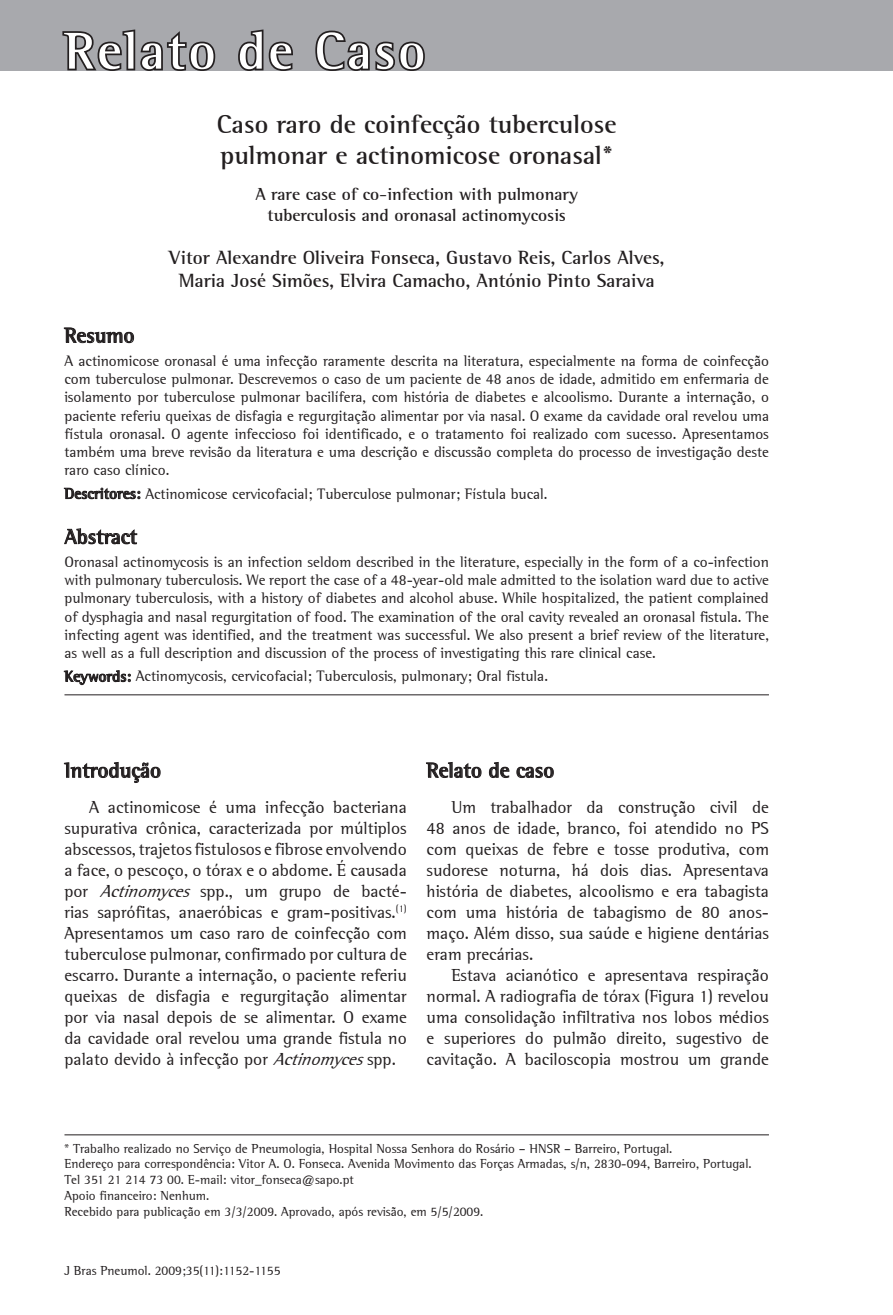
<style>
.page{position:relative;width:893px;height:1315px;background:#fff}
.page>*{position:absolute;margin:0;border:0;box-sizing:border-box;transform-origin:0 0}
.capítulo{font:700 52.5px "Libre Semi Serif S Si";letter-spacing:.05em;color:#fff}
.título___1o_idioma{font:700 26.25px/31.5px "Libre Semi Serif S Si";color:#231f20}
.sub_título___1o_níve{font:700 21px "Libre Semi Serif S Si";color:#231f20}
.resumo___título{font:700 21px "Libre Semi Serif S Si";color:#231f20}
.autores{font:700 19.25px/23.1px "Libre Semi Serif S Si";color:#231f20;text-align:center}
.corpo_português{font:17.5px/21px "Libre Semi Serif S Si";color:#231f20;text-align:justify}
.título___2o_idioma{font:700 17.5px/21px "Libre Semi Serif S Si";color:#231f20;text-align:center}
.resumo___português{font:15.22px/18.2px "Libre Semi Serif S Si";color:#231f20;text-align:justify}
.resumo___inglês__Sem{font:15.22px/18.2px "Libre Semi Serif S Si";color:#231f20;text-align:justify}
.palavras-chave___ing{font:15.22px "Libre Semi Serif S Si";color:#231f20}
.palavras-chave___por{font:15.22px "Libre Semi Serif S Si";color:#231f20}
.endereço{font:13.12px "Libre Semi Serif S Si";color:#231f20}
.rodapé{font:13.12px "Libre Semi Serif S Si";color:#231f20}
.s1{font-weight:700}
.s2{font-style:italic}
</style>
<div class="page">
<div style="left:0;top:0;width:893px;height:70px;background:#a8a9ad"></div>
<svg style="left:426px;top:762px;width:55px;height:16px"></svg>
<svg style="left:489px;top:762px;width:20px;height:16px"></svg>
<svg style="left:517px;top:767px;width:37px;height:11px"></svg>
<svg style="left:64px;top:762px;width:96px;height:21px"></svg>
<svg style="left:64px;top:328px;width:70px;height:15px"></svg>
<svg style="left:64px;top:488px;width:76px;height:11px"></svg>
<svg style="left:64px;top:528px;width:73px;height:16px"></svg>
<svg style="left:64px;top:670px;width:67px;height:15px"></svg>
<hr style="left:64px;top:1134px;width:705px;height:1px;background:#231f20">
<hr style="left:64px;top:694px;width:705px;height:1px;background:#231f20">
<svg style="left:61px;top:29px;width:157px;height:42px"></svg>
<svg style="left:236px;top:29px;width:59px;height:42px"></svg>
<svg style="left:313px;top:30px;width:114px;height:41px"></svg>
<p class="capítulo" style="left:64px;top:19px;width:362px">Relato de Caso</p>
<p class="título___1o_idioma" style="left:217px;top:108px;width:401px">Caso raro de coinfecção tuberculose pulmonar e actinomicose oronasal*</p>
<p class="título___2o_idioma" style="left:255px;top:184px;width:324px">A rare case of co-infection with pulmonary tuberculosis and oronasal actinomycosis</p>
<p class="autores" style="left:169px;top:246px;width:497px">Vitor Alexandre Oliveira Fonseca, Gustavo Reis, Carlos Alves,<br>Maria José Simões, Elvira Camacho, António Pinto Saraiva</p>
<p class="resumo___título" style="left:64px;top:322px;width:72px">Resumo</p>
<p class="resumo___português" style="left:64px;top:351px;width:706px">A actinomicose oronasal é uma infecção raramente descrita na literatura, especialmente na forma de coinfecção com tuberculose pulmonar. Descrevemos o caso de um paciente de 48 anos de idade, admitido em enfermaria de isolamento por tuberculose pulmonar bacilífera, com história de diabetes e alcoolismo. Durante a internação, o paciente referiu queixas de disfagia e regurgitação alimentar por via nasal. O exame da cavidade oral revelou uma fístula oronasal. O agente infeccioso foi identificado, e o tratamento foi realizado com sucesso. Apresentamos também uma breve revisão da literatura e uma descrição e discussão completa do processo de investigação deste raro caso clínico.</p>
<p class="palavras-chave___por" style="left:64px;top:484px;width:485px"><span class="s1">Descritores:</span> Actinomicose cervicofacial; Tuberculose pulmonar; Fístula bucal.</p>
<p class="resumo___título" style="left:64px;top:524px;width:74px">Abstract</p>
<p class="resumo___inglês__Sem" style="left:64px;top:552px;width:706px">Oronasal actinomycosis is an infection seldom described in the literature, especially in the form of a co-infection with pulmonary tuberculosis. We report the case of a 48-year-old male admitted to the isolation ward due to active pulmonary tuberculosis, with a history of diabetes and alcohol abuse. While hospitalized, the patient complained of dysphagia and nasal regurgitation of food. The examination of the oral cavity revealed an oronasal fistula. The infecting agent was identified, and the treatment was successful. We also present a brief review of the literature, as well as a full description and discussion of the process of investigating this rare clinical case.</p>
<p class="palavras-chave___ing" style="left:64px;top:667px;width:485px"><span class="s1">Keywords:</span> Actinomycosis, cervicofacial; Tuberculosis, pulmonary; Oral fistula.</p>
<p class="sub_título___1o_níve" style="left:64px;top:757px;width:98px">Introdução</p>
<p class="corpo_português" style="left:64px;top:796px;width:344px;text-indent:25px">A actinomicose é uma infecção bacteriana supurativa crônica, caracterizada por múltiplos abscessos, trajetos fistulosos e fibrose envolvendo a face, o pescoço, o tórax e o abdome. É causada por <span class="s2">Actinomyces</span> spp., um grupo de bacté&shy;rias saprófitas, anaeróbicas e gram-positivas.<sup>(1)<br></sup>Apresentamos um caso raro de coinfecção com tuberculose pulmonar, confirmado por cultura de escarro. Durante a internação, o paciente referiu queixas de disfagia e regurgitação alimentar por via nasal depois de se alimentar. O exame da cavidade oral revelou uma grande fistula no palato devido à infecção por <span class="s2">Actinomyces</span>spp.</p>
<p class="sub_título___1o_níve" style="left:427px;top:757px;width:129px">Relato de caso</p>
<p class="corpo_português" style="left:427px;top:796px;width:344px;text-indent:25px">Um trabalhador da construção civil de 48 anos de idade, branco, foi atendido no PS com queixas de febre e tosse produtiva, com sudorese noturna, há dois dias. Apresentava história de diabetes, alcoolismo e era tabagista com uma história de tabagismo de 80 anos&shy;maço. Além disso, sua saúde e higiene dentárias eram precárias.</p>
<p class="corpo_português" style="left:427px;top:964px;width:344px;text-indent:25px">Estava acianótico e apresentava respiração normal. A radiografia de tórax (Figura 1) revelou uma consolidação infiltrativa nos lobos médios e superiores do pulmão direito, sugestivo de cavitação. A baciloscopia mostrou um grande</p>
<p class="endereço" style="left:64px;top:1140px;width:609px">* Trabalho realizado no Serviço de Pneumologia, Hospital Nossa Senhora do Rosário – HNSR – Barreiro, Portugal.</p>
<p class="endereço" style="left:64px;top:1156px;width:689px">Endereço para correspondência: Vitor A. O. Fonseca. Avenida Movimento das Forças Armadas, s/n, 2830-094, Barreiro, Portugal.</p>
<p class="endereço" style="left:64px;top:1172px;width:291px">Tel 351 21 214 73 00. E-mail: vitor_fonseca@sapo.pt</p>
<p class="endereço" style="left:64px;top:1187px;width:146px">Apoio financeiro: Nenhum.</p>
<p class="endereço" style="left:64px;top:1203px;width:420px">Recebido para publicação em 3/3/2009. Aprovado, após revisão, em 5/5/2009.</p>
<p class="rodapé" style="left:64px;top:1263px;width:218px">J Bras Pneumol. 2009;35(11):1152-1155</p>
</div>
